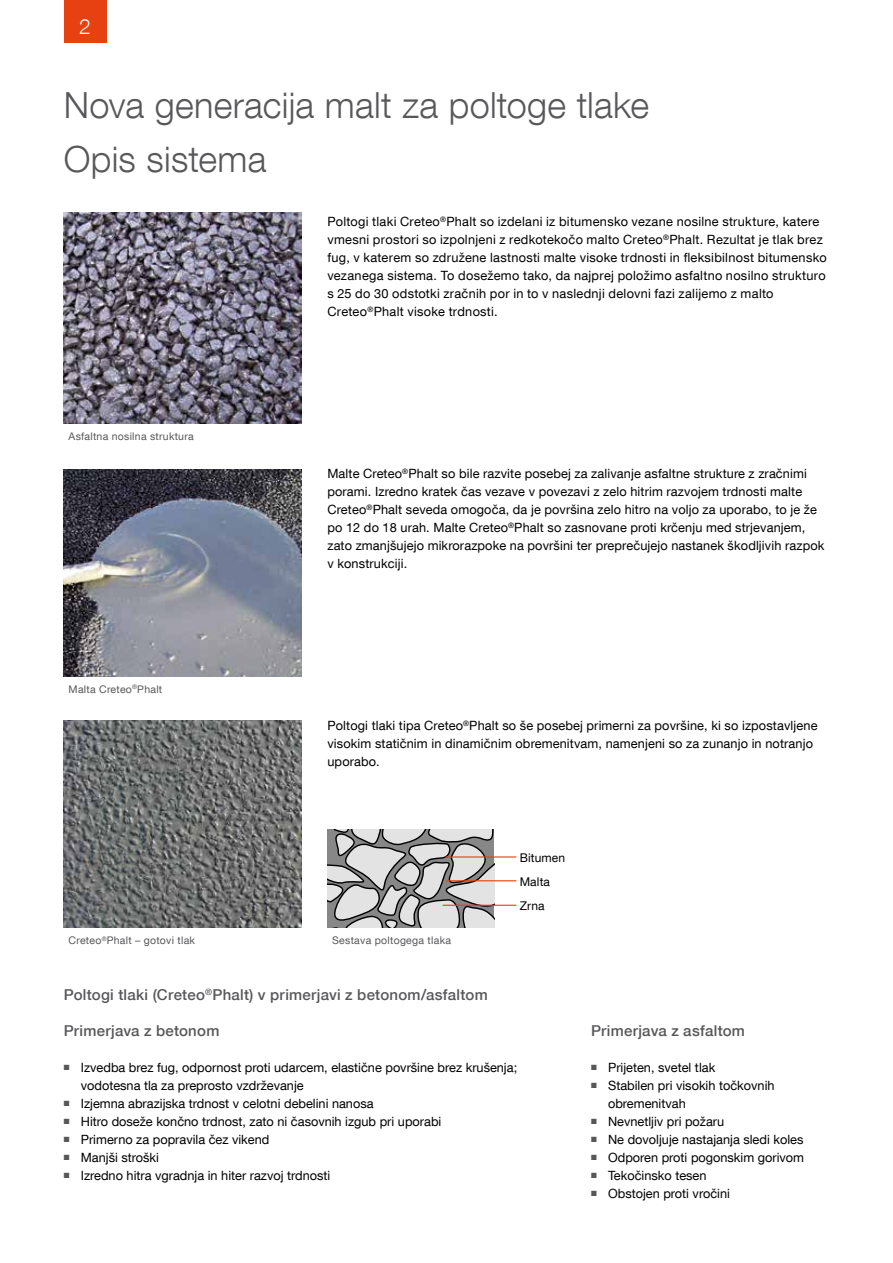
<style>
.page{position:relative;width:893px;height:1263px;background:#fff}
.page>*{position:absolute;margin:0;border:0;box-sizing:border-box;transform-origin:0 0}
.t1{font:300 36px/54px "Helvetica Neue LT Com";letter-spacing:.005em;color:#58585b}
.t2{font:300 21px "Helvetica Neue LT Com";color:#fff}
.t3{font:500 15px "Helvetica Neue LT Com";letter-spacing:.02em;color:#58585b}
.t4{font:12.75px/18px "Helvetica Neue LT Com";letter-spacing:.01em;color:#000}
.t5{font:12px/24px "Helvetica Neue LT Com";letter-spacing:.01em;color:#000}
.t6{font:10.5px "Helvetica Neue LT Com";letter-spacing:.025em;color:#58585b}
.s1{color:#575756}
</style>
<div class="page">
<div style="left:64px;top:0;width:42px;height:43px;background:#e74011"></div>
<img style="left:64px;top:469px;width:238px;height:207px">
<img style="left:64px;top:721px;width:238px;height:207px">
<img style="left:64px;top:213px;width:238px;height:211px">
<svg style="left:327px;top:829px;width:167px;height:99px;background:#aeadad"></svg>
<hr style="left:445px;top:856px;width:71px;height:1px;background:#e74011">
<hr style="left:446px;top:880px;width:70px;height:1px;background:#e74011">
<hr style="left:443px;top:905px;width:73px;height:1px;background:#e74011">
<h2 class="t2" style="left:79px;top:13px;width:13px">2</h2>
<h1 class="t1" style="left:64px;top:77px;width:587px">Nova generacija malt za poltoge tlake<br>Opis sistema</h1>
<p class="t4" style="left:327px;top:212px;width:501px">Poltogi tlaki Creteo<sup>®</sup>Phalt so izdelani iz bitumensko vezane nosilne strukture, katere vmesni prostori so izpolnjeni z redkotekočo malto Creteo<sup>®</sup>Phalt. Rezultat je tlak brez fug, v katerem so združene lastnosti malte visoke trdnosti in fleksibilnost bitumensko vezanega sistema. To dosežemo tako, da najprej položimo asfaltno nosilno strukturo s 25 do 30 odstotki zračnih por in to v naslednji delovni fazi zalijemo z malto Creteo<sup>®</sup>Phalt visoke trdnosti.</p>
<p class="t6" style="left:69px;top:430px;width:127px">Asfaltna nosilna struktura</p>
<p class="t6" style="left:69px;top:682px;width:95px">Malta Creteo<sup>®</sup>Phalt</p>
<p class="t6" style="left:69px;top:934px;width:128px">Creteo<sup>®</sup>Phalt – gotovi tlak</p>
<p class="t4" style="left:327px;top:464px;width:498px">Malte Creteo<sup>®</sup>Phalt so bile razvite posebej za zalivanje asfaltne strukture z zračnimi porami. Izredno kratek čas vezave v povezavi z zelo hitrim razvojem trdnosti malte Creteo<sup>®</sup>Phalt seveda omogoča, da je površina zelo hitro na voljo za uporabo, to je že po 12 do 18 urah. Malte Creteo<sup>®</sup>Phalt so zasnovane proti krčenju med strjevanjem, zato zmanjšujejo mikrorazpoke na površini ter preprečujejo nastanek škodljivih razpok v konstrukciji.</p>
<p class="t4" style="left:327px;top:716px;width:492px">Poltogi tlaki tipa Creteo<sup>®</sup>Phalt so še posebej primerni za površine, ki so izpostavljene visokim statičnim in dinamičnim obremenitvam, namenjeni so za zunanjo in notranjo uporabo.</p>
<p class="t6" style="left:332px;top:934px;width:120px">Sestava poltogega tlaka</p>
<p class="t5" style="left:520px;top:845px;width:47px">Bitumen<br>Malta<br>Zrna</p>
<p class="t3" style="left:64px;top:985px;width:425px">Poltogi tlaki (Creteo<sup>®</sup>Phalt) v primerjavi z betonom/asfaltom</p>
<p class="t3" style="left:64px;top:1021px;width:157px">Primerjava z betonom</p>
<p class="t4" style="left:81px;top:1058px;width:438px;text-indent:-17px"><span class="s1">■</span> Izvedba brez fug, odpornost proti udarcem, elastične površine brez krušenja; vodotesna tla za preprosto vzdrževanje</p>
<p class="t4" style="left:64px;top:1094px;width:311px"><span class="s1">■</span> Izjemna abrazijska trdnost v celotni debelini nanosa</p>
<p class="t4" style="left:64px;top:1112px;width:379px"><span class="s1">■</span> Hitro doseže končno trdnost, zato ni časovnih izgub pri uporabi</p>
<p class="t4" style="left:64px;top:1130px;width:207px"><span class="s1">■</span> Primerno za popravila čez vikend</p>
<p class="t4" style="left:64px;top:1148px;width:97px"><span class="s1">■</span> Manjši stroški</p>
<p class="t4" style="left:64px;top:1166px;width:268px"><span class="s1">■</span> Izredno hitra vgradnja in hiter razvoj trdnosti</p>
<p class="t3" style="left:591px;top:1021px;width:155px">Primerjava z asfaltom</p>
<p class="t4" style="left:591px;top:1058px;width:126px"><span class="s1">■</span> Prijeten, svetel tlak</p>
<p class="t4" style="left:608px;top:1076px;width:168px;text-indent:-17px"><span class="s1">■</span> Stabilen pri visokih točkovnih obremenitvah</p>
<p class="t4" style="left:591px;top:1112px;width:135px"><span class="s1">■</span> Nevnetljiv pri požaru</p>
<p class="t4" style="left:591px;top:1130px;width:214px"><span class="s1">■</span> Ne dovoljuje nastajanja sledi koles</p>
<p class="t4" style="left:591px;top:1148px;width:215px"><span class="s1">■</span> Odporen proti pogonskim gorivom</p>
<p class="t4" style="left:591px;top:1166px;width:117px"><span class="s1">■</span> Tekočinsko tesen</p>
<p class="t4" style="left:591px;top:1184px;width:140px"><span class="s1">■</span> Obstojen proti vročini</p>
</div>
